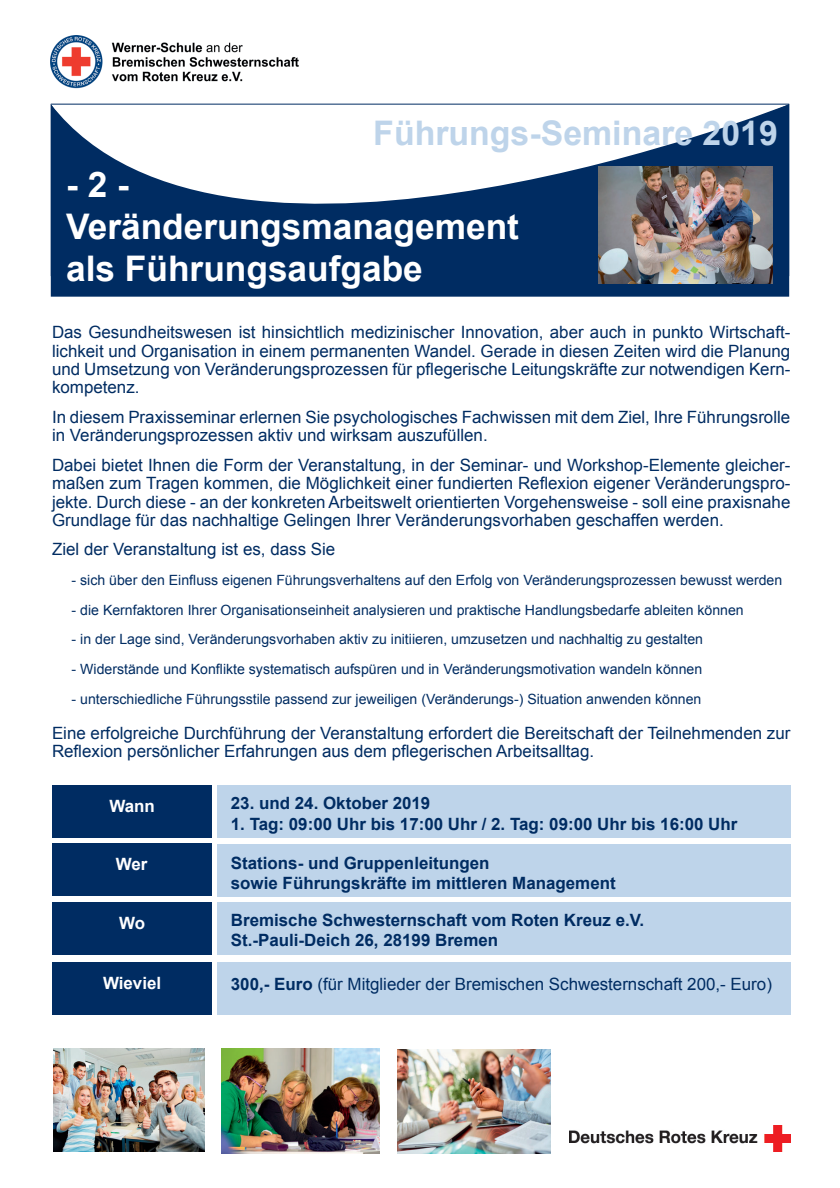
<style>
.page{position:relative;width:840px;height:1188px;background:#fff}
.page>*{position:absolute;margin:0;border:0;box-sizing:border-box;transform-origin:0 0}
.t1{font:700 35.2px/42.4px "Arial";color:#fff}
.t2{font:700 33.8px "Arial";color:#bed4ea}
.t3{font:17px/18.4px "Arial";color:#002c62;text-align:justify}
.t4{font:700 17px/19.8px "Arial";color:#002c62}
.t5{font:700 17px "Arial";color:#fff}
.t6{font:14.2px "Arial";color:#002c62}
.s1{font-weight:700}
</style>
<div class="page">
<svg style="left:51px;top:104px;width:738px;height:193px;fill:#002c62"></svg>
<div style="left:53px;top:786px;width:159px;height:52px;background:#002c62"></div>
<div style="left:217px;top:785px;width:573px;height:53px;background:#bed4ea"></div>
<div style="left:52px;top:844px;width:159px;height:52px;background:#002c62"></div>
<div style="left:217px;top:844px;width:573px;height:52px;background:#bed4ea"></div>
<div style="left:53px;top:902px;width:159px;height:52px;background:#002c62"></div>
<div style="left:217px;top:902px;width:573px;height:53px;background:#bed4ea"></div>
<div style="left:53px;top:962px;width:159px;height:53px;background:#002c62"></div>
<div style="left:217px;top:962px;width:573px;height:53px;background:#bed4ea"></div>
<img style="left:51px;top:35px;width:248px;height:54px">
<img style="left:598px;top:167px;width:175px;height:116px">
<img style="left:398px;top:1050px;width:153px;height:104px">
<img style="left:569px;top:1125px;width:221px;height:27px">
<img style="left:53px;top:1048px;width:152px;height:104px">
<img style="left:222px;top:1049px;width:158px;height:105px">
<h2 class="t2" style="left:373px;top:120px;width:406px">Führungs-Seminare 2019</h2>
<h1 class="t1" style="left:66px;top:166px;width:454px">- 2 -<br>Veränderungsmanagement als Führungsaufgabe</h1>
<p class="t3" style="left:52px;top:325px;width:740px">Das Gesundheitswesen ist hinsichtlich medizinischer Innovation, aber auch in punkto Wirtschaft&shy;lichkeit und Organisation in einem permanenten Wandel. Gerade in diesen Zeiten wird die Planung und Umsetzung von Veränderungsprozessen für pflegerische Leitungskräfte zur notwendigen Kern&shy;kompetenz.</p>
<p class="t3" style="left:52px;top:409px;width:740px">In diesem Praxisseminar erlernen Sie psychologisches Fachwissen mit dem Ziel, Ihre Führungsrolle in Veränderungsprozessen aktiv und wirksam auszufüllen.</p>
<p class="t3" style="left:52px;top:457px;width:740px">Dabei bietet Ihnen die Form der Veranstaltung, in der Seminar- und Workshop-Elemente gleicher&shy;maßen zum Tragen kommen, die Möglichkeit einer fundierten Reflexion eigener Veränderungspro&shy;jekte. Durch diese - an der konkreten Arbeitswelt orientierten Vorgehensweise - soll eine praxisnahe Grundlage für das nachhaltige Gelingen Ihrer Veränderungsvorhaben geschaffen werden.</p>
<p class="t3" style="left:52px;top:542px;width:285px">Ziel der Veranstaltung ist es, dass Sie</p>
<p class="t6" style="left:72px;top:571px;width:712px">- sich über den Einfluss eigenen Führungsverhaltens auf den Erfolg von Veränderungsprozessen bewusst werden</p>
<p class="t6" style="left:72px;top:604px;width:674px">- die Kernfaktoren Ihrer Organisationseinheit analysieren und praktische Handlungsbedarfe ableiten können</p>
<p class="t6" style="left:72px;top:630px;width:633px">- in der Lage sind, Veränderungsvorhaben aktiv zu initiieren, umzusetzen und nachhaltig zu gestalten</p>
<p class="t6" style="left:72px;top:660px;width:632px">- Widerstände und Konflikte systematisch aufspüren und in Veränderungsmotivation wandeln können</p>
<p class="t6" style="left:72px;top:693px;width:631px">- unterschiedliche Führungsstile passend zur jeweiligen (Veränderungs-) Situation anwenden können</p>
<p class="t3" style="left:52px;top:725px;width:740px">Eine erfolgreiche Durchführung der Veranstaltung erfordert die Bereitschaft der Teilnehmenden zur<br>Reflexion persönlicher Erfahrungen aus dem pflegerischen Arbeitsalltag.</p>
<p class="t5" style="left:109px;top:800px;width:47px">Wann</p>
<p class="t4" style="left:231px;top:795px;width:201px">23. und 24. Oktober 2019</p>
<p class="t4" style="left:231px;top:816px;width:508px">1. Tag: 09:00 Uhr bis 17:00 Uhr / 2. Tag: 09:00 Uhr bis 16:00 Uhr</p>
<p class="t5" style="left:116px;top:858px;width:33px">Wer</p>
<p class="t4" style="left:231px;top:855px;width:386px">Stations- und Gruppenleitungen<br>sowie Führungskräfte im mittleren Management</p>
<p class="t5" style="left:119px;top:916px;width:28px">Wo</p>
<p class="t4" style="left:231px;top:911px;width:415px">Bremische Schwesternschaft vom Roten Kreuz e.V.<br>St.-Pauli-Deich 26, 28199 Bremen</p>
<p class="t5" style="left:103px;top:977px;width:60px">Wieviel</p>
<p class="t3" style="left:231px;top:976px;width:543px"><span class="s1">300,- Euro</span> (für Mitglieder der Bremischen Schwesternschaft 200,- Euro)</p>
</div>
